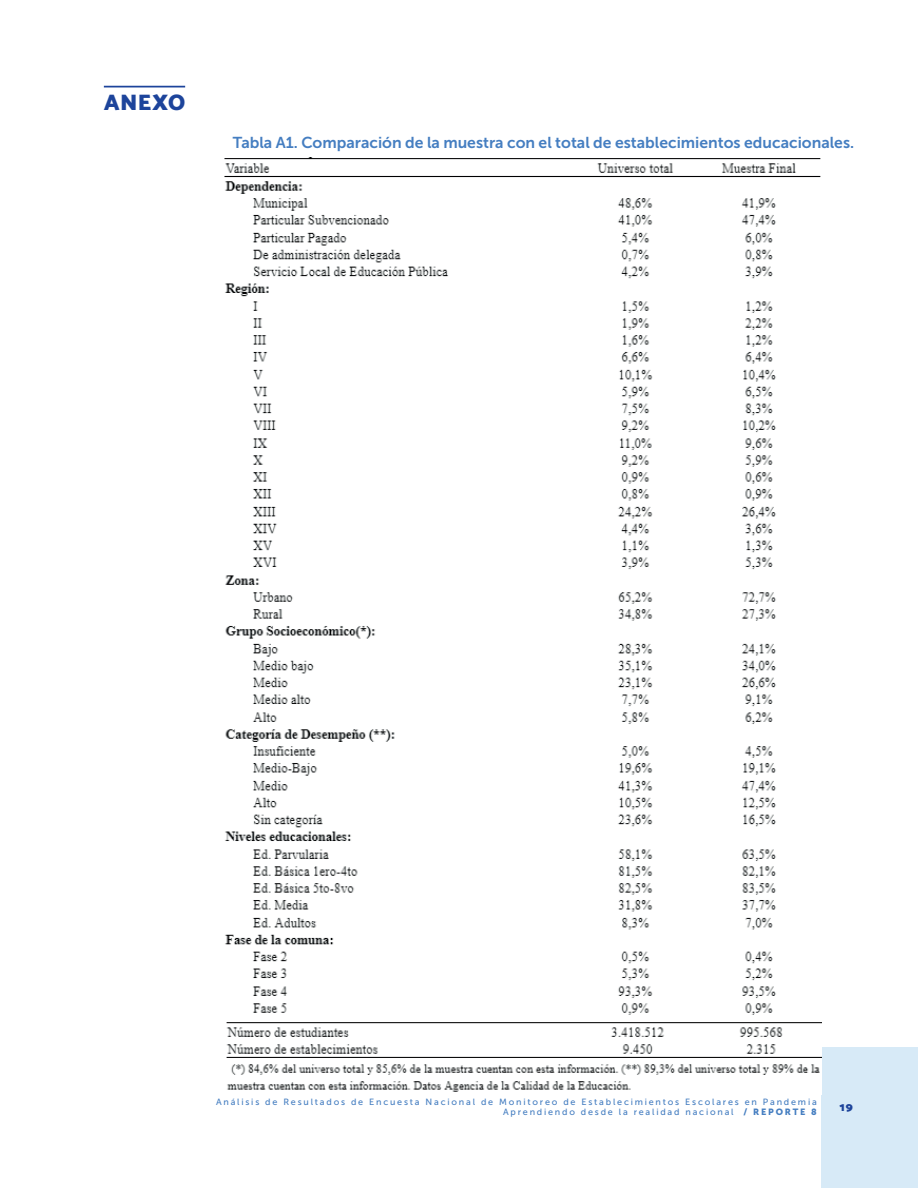
<style>
.page{position:relative;width:918px;height:1188px;background:#fff}
.page>*{position:absolute;margin:0;border:0;box-sizing:border-box;transform-origin:0 0}
.t1{font:900 22.5px "Catamaran";letter-spacing:.01em;color:#1d449b}
.t2{font:15.75px "Museo Sans 700";color:#457ec1}
.t3{font:900 12px "Catamaran";color:#1d449b}
.t4{font:9px/10.8px "Museo Sans 500";letter-spacing:.2em;color:#457ec1;text-align:right}
.s1{font-family:"Museo Sans 900"}
</style>
<div class="page">
<div style="left:822px;top:1048px;width:96px;height:140px;background:#d7eaf7"></div>
<hr style="left:104px;top:86px;width:81px;height:1px;background:#1d449b">
<img style="left:224px;top:158px;width:597px;height:856px">
<img style="left:226px;top:1022px;width:596px;height:70px">
<h1 class="t1" style="left:104px;top:85px;width:83px">ANEXO</h1>
<h2 class="t2" style="left:233px;top:134px;width:623px">Tabla A1. Comparación de la muestra con el total de establecimientos educacionales.</h2>
<p class="t4" style="left:216px;top:1096px;width:602px">Análisis de Resultados de Encuesta Nacional de Monitoreo de Establecimientos Escolares en Pandemia<br>Aprendiendo desde la realidad nacional <span class="s1">/ REPORTE 8</span></p>
<h3 class="t3" style="left:839px;top:1098px;width:15px">19</h3>
</div>
